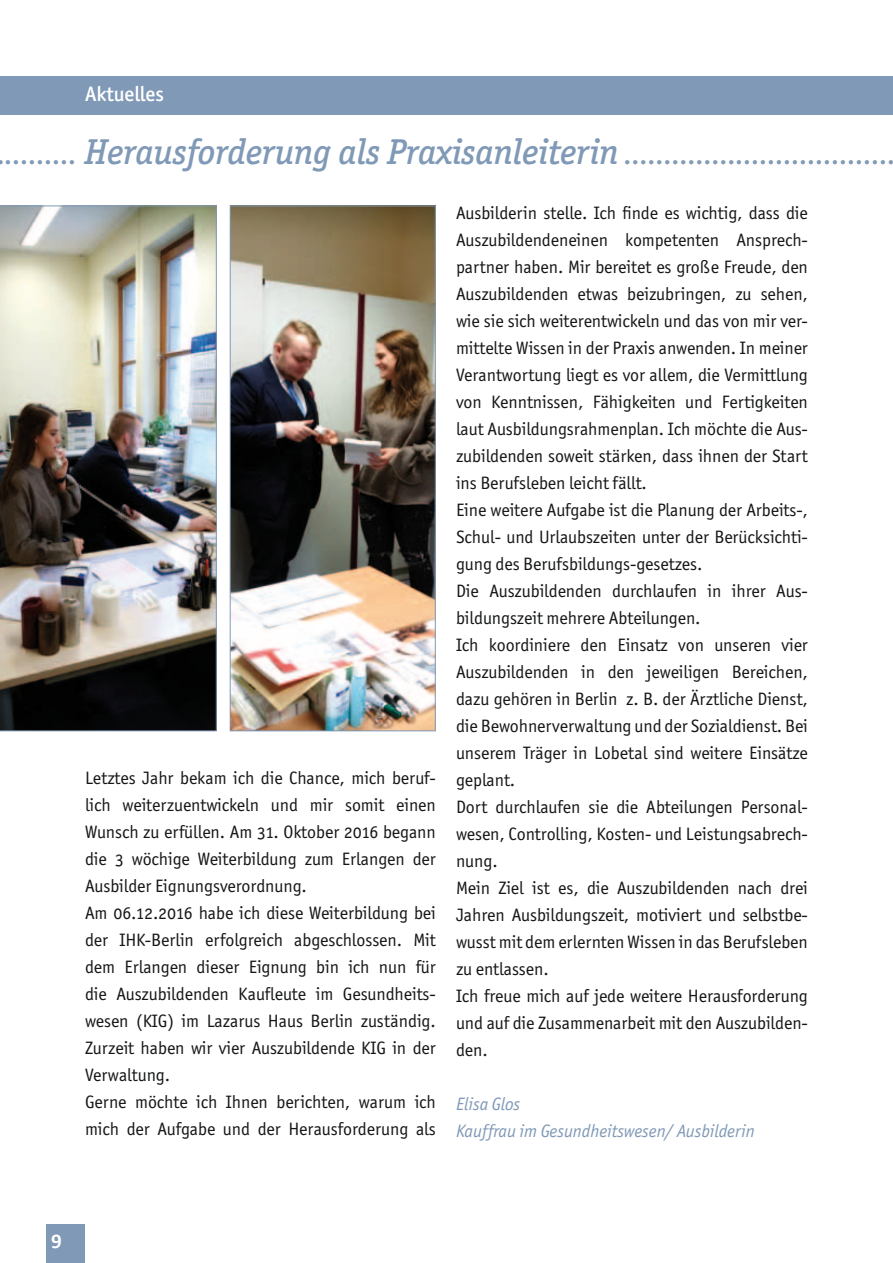
<style>
.page{position:relative;width:893px;height:1263px;background:#fff}
.page>*{position:absolute;margin:0;border:0;box-sizing:border-box;transform-origin:0 0}
.t1{font:27px "Officina Serif ITC Med It";color:#8099b6}
.t2{font:500 21px "Officina Sans ITC";color:#fff}
.t3{font:700 21px "Calibri";color:#fff}
.t4{font:18px/27px "Officina Sans ITC Boo OS";letter-spacing:-.005em;color:#151616}
.t5{font:18px/27px "Officina Sans ITC Boo It";letter-spacing:-.005em;color:#8099b6}
.s1{font-size:36px}
</style>
<div class="page">
<div style="left:0;top:77px;width:893px;height:38px;background:#8099b6"></div>
<img style="left:0;top:206px;width:216px;height:525px">
<img style="left:232px;top:208px;width:201px;height:521px">
<div style="left:230px;top:206px;width:205px;height:525px;border:1px solid #8099b6"></div>
<div style="left:46px;top:1225px;width:39px;height:38px;background:#8099b6"></div>
<p class="t2" style="left:85px;top:81px;width:80px">Aktuelles</p>
<h1 class="t1" style="left:5px;top:139px;width:893px">......... <span class="s1">Herausforderung als Praxisanleiterin</span> ..................................</h1>
<p class="t4" style="left:85px;top:764px;width:352px">Letztes Jahr bekam ich die Chance, mich beruf&shy;lich weiterzuentwickeln und mir somit einen Wunsch zu erfüllen. Am 31. Oktober 2016 begann die 3 wöchige Weiterbildung zum Erlangen der Ausbilder Eignungsverordnung.<br>Am 06.12.2016 habe ich diese Weiterbildung bei der IHK-Berlin erfolgreich abgeschlossen. Mit dem Erlangen dieser Eignung bin ich nun für die Auszubildenden Kaufleute im Gesundheits&shy;wesen (KIG) im Lazarus Haus Berlin zuständig.<br>Zurzeit haben wir vier Auszubildende KIG in der Verwaltung.<br>Gerne möchte ich Ihnen berichten, warum ich mich der Aufgabe und der Herausforderung als</p>
<p class="t4" style="left:456px;top:200px;width:353px">Ausbilderin stelle. Ich finde es wichtig, dass die Auszubildendeneinen kompetenten Ansprech&shy;partner haben. Mir bereitet es große Freude, den Auszubildenden etwas beizubringen, zu sehen, wie sie sich weiterentwickeln und das von mir ver&shy;mittelte Wissen in der Praxis anwenden. In meiner Verantwortung liegt es vor allem, die Vermittlung von Kenntnissen, Fähigkeiten und Fertigkeiten laut Ausbildungsrahmenplan. Ich möchte die Aus&shy;zubildenden soweit stärken, dass ihnen der Start ins Berufsleben leicht fällt.<br>Eine weitere Aufgabe ist die Planung der Arbeits-, Schul- und Urlaubszeiten unter der Berücksichti&shy;gung des Berufsbildungs-gesetzes.<br>Die Auszubildenden durchlaufen in ihrer Aus&shy;bildungszeit mehrere Abteilungen.<br>Ich koordiniere den Einsatz von unseren vier Auszubildenden in den jeweiligen Bereichen, dazu gehören in Berlin z. B. der Ärztliche Dienst, die Bewohnerverwaltung und der Sozialdienst. Bei unserem Träger in Lobetal sind weitere Einsätze geplant.<br>Dort durchlaufen sie die Abteilungen Personal&shy;wesen, Controlling, Kosten- und Leistungsabrech&shy;nung.<br>Mein Ziel ist es, die Auszubildenden nach drei Jahren Ausbildungszeit, motiviert und selbstbe&shy;wusst mit dem erlernten Wissen in das Berufsleben zu entlassen.<br>Ich freue mich auf jede weitere Herausforderung und auf die Zusammenarbeit mit den Auszubilden&shy;den.</p>
<p class="t5" style="left:456px;top:1091px;width:300px">Elisa Glos<br>Kauffrau im Gesundheitswesen/ Ausbilderin</p>
<p class="t3" style="left:51px;top:1228px;width:12px">9</p>
</div>
